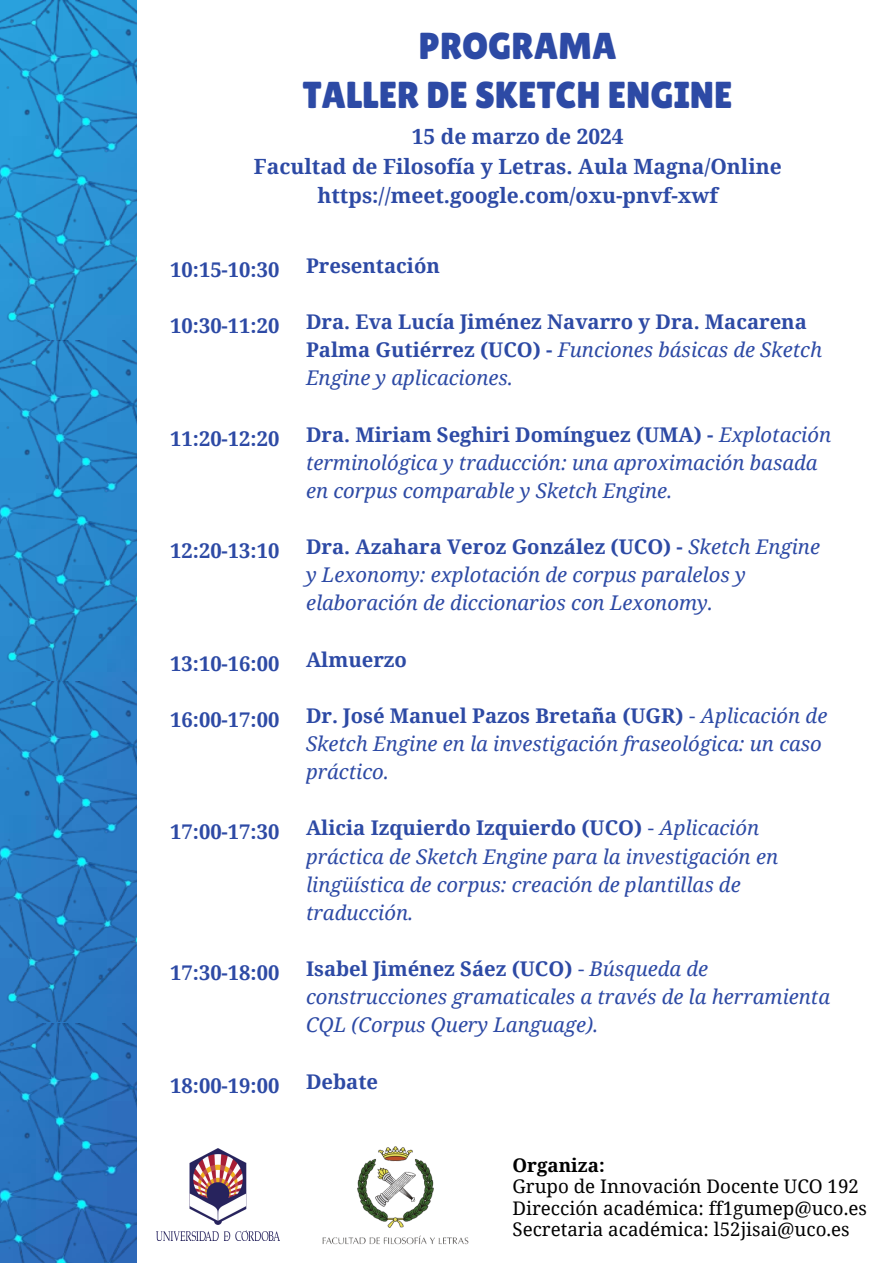
<style>
.page{position:relative;width:893px;height:1263px;background:#fff}
.page>*{position:absolute;margin:0;border:0;box-sizing:border-box;transform-origin:0 0}
.t1{font:37.5px/48.9px "Lilita One";color:#2d4aa5;text-align:center}
.t2{font:700 21px/29.2px "Noto Serif";color:#2d4aa5;text-align:center}
.t3{font:italic 20.25px/28.1px "Noto Serif";color:#2d4aa5}
.t4{font:700 20.25px/28.1px "Noto Serif";color:#2d4aa5}
.t5{font:18.75px "Noto Serif";color:#000}
.t6{font:700 18.75px "Noto Serif";color:#000}
.s1{font-weight:400;font-style:italic}
.s2{font-weight:700;font-style:normal}
.s3{font-style:normal}
</style>
<div class="page">
<img style="left:0;top:0;width:137px;height:1021px">
<img style="left:0;top:1024px;width:137px;height:239px">
<img style="left:157px;top:1148px;width:122px;height:92px">
<img style="left:322px;top:1146px;width:147px;height:99px">
<p class="t1" style="left:303px;top:21px;width:431px">PROGRAMA<br>TALLER DE SKETCH ENGINE</p>
<h2 class="t2" style="left:254px;top:122px;width:529px">15 de marzo de 2024<br>Facultad de Filosofía y Letras. Aula Magna/Online https://meet.google.com/oxu-pnvf-xwf</h2>
<h2 class="t4" style="left:170px;top:255px;width:111px">10:15-10:30</h2>
<h2 class="t4" style="left:170px;top:311px;width:111px">10:30-11:20</h2>
<h2 class="t4" style="left:170px;top:424px;width:111px">11:20-12:20</h2>
<h2 class="t4" style="left:170px;top:536px;width:111px">12:20-13:10</h2>
<h2 class="t4" style="left:170px;top:649px;width:111px">13:10-16:00</h2>
<h2 class="t4" style="left:170px;top:705px;width:111px">16:00-17:00</h2>
<h2 class="t4" style="left:170px;top:817px;width:111px">17:00-17:30</h2>
<h2 class="t4" style="left:170px;top:958px;width:111px">17:30-18:00</h2>
<h2 class="t4" style="left:170px;top:1070px;width:111px">18:00-19:00</h2>
<h3 class="t4" style="left:306px;top:251px;width:135px">Presentación</h3>
<h3 class="t4" style="left:306px;top:307px;width:518px">Dra. Eva Lucía Jiménez Navarro y Dra. Macarena<br>Palma Gutiérrez (UCO) - <span class="s1">Funciones básicas de Sketch<br>Engine y aplicaciones.</span></h3>
<h3 class="t3" style="left:306px;top:420px;width:526px"><span class="s2">Dra. Miriam Seghiri Domínguez (UMA) -</span> Explotación terminológica y traducción: una aproximación basada en corpus comparable y Sketch Engine.</h3>
<h2 class="t3" style="left:306px;top:532px;width:515px"><span class="s2">Dra. Azahara Veroz González (UCO) -</span> Sketch Engine y Lexonomy: explotación de corpus paralelos y elaboración de diccionarios con Lexonomy.</h2>
<h3 class="t4" style="left:306px;top:645px;width:102px">Almuerzo</h3>
<h3 class="t3" style="left:306px;top:701px;width:523px"><span class="s2">Dr. José Manuel Pazos Bretaña (UGR)</span> <span class="s3">-</span> Aplicación de<br>Sketch Engine en la investigación fraseológica: un caso práctico.</h3>
<h3 class="t3" style="left:306px;top:813px;width:473px"><span class="s2">Alicia Izquierdo Izquierdo (UCO)</span> <span class="s3">-</span> Aplicación práctica de Sketch Engine para la investigación en lingüística de corpus: creación de plantillas de traducción.</h3>
<h2 class="t3" style="left:306px;top:954px;width:525px"><span class="s2">Isabel Jiménez Sáez (UCO)</span> <span class="s3">-</span> Búsqueda de construcciones gramaticales a través de la herramienta<br>CQL (Corpus Query Language).</h2>
<p class="t4" style="left:306px;top:1067px;width:74px">Debate</p>
<p class="t6" style="left:512px;top:1152px;width:94px">Organiza:</p>
<p class="t5" style="left:512px;top:1173px;width:348px">Grupo de Innovación Docente UCO 192</p>
<p class="t5" style="left:512px;top:1195px;width:356px">Dirección académica: ff1gumep@uco.es</p>
<p class="t5" style="left:512px;top:1216px;width:339px">Secretaria académica: l52jisai@uco.es</p>
</div>
